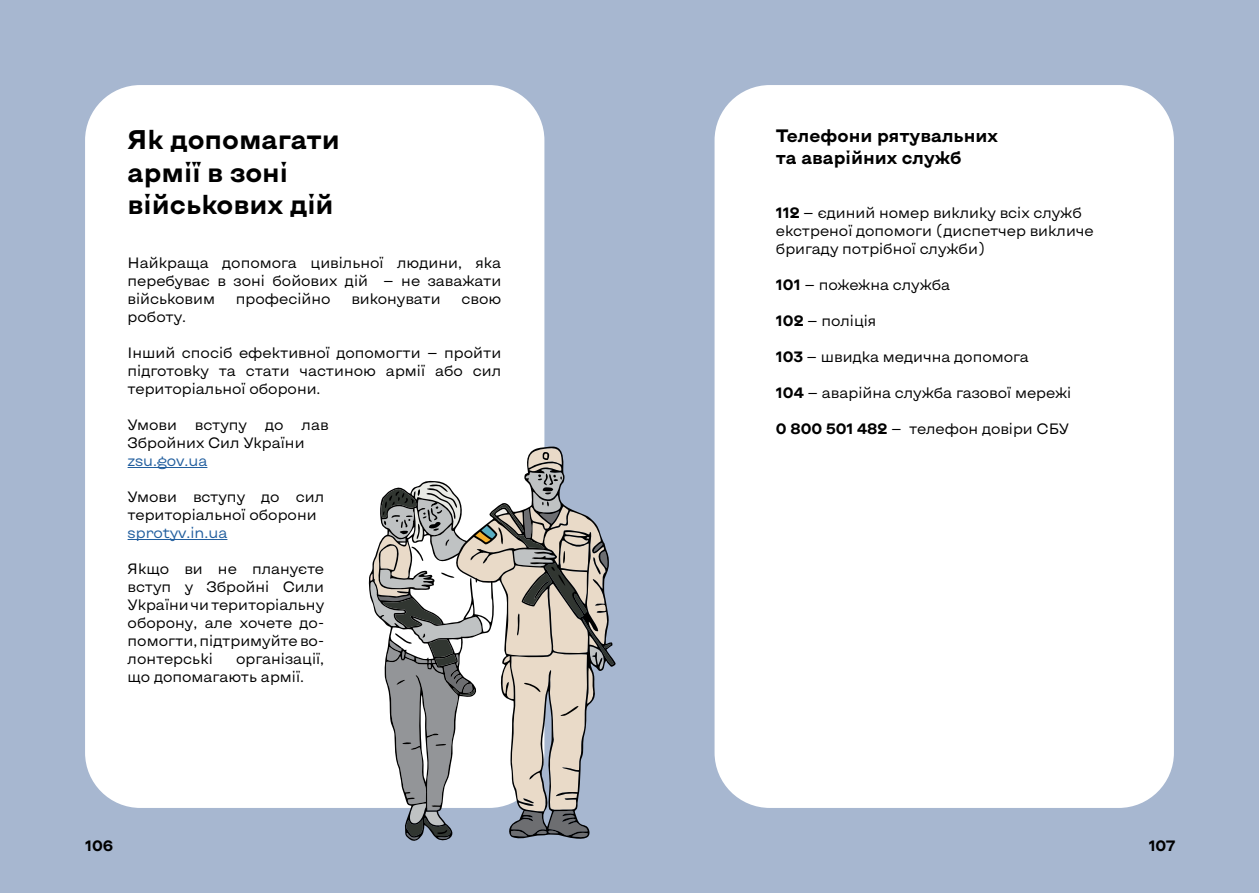
<style>
.page{position:relative;width:1259px;height:893px;background:#a7b7d0}
.page>*{position:absolute;margin:0;border:0;box-sizing:border-box;transform-origin:0 0}
.t1{font:700 27px/32.4px "Kyiv Type Sans";color:#000}
.t2{font:700 18px/21.6px "Kyiv Type Sans";color:#000}
.t3{font:15px/18px "Kyiv Type Sans";color:#000}
.t4{font:15px "Kyiv Type Sans";color:#215e9e}
.t5{font:700 15px "Kyiv Type Sans";color:#000}
.s1{font-weight:700}
</style>
<div class="page">
<div style="left:714px;top:85px;width:460px;height:723px;background:#fff;border-radius:55px"></div>
<div style="left:85px;top:85px;width:459px;height:723px;background:#fff;border-radius:55px"></div>
<hr style="left:128px;top:467px;width:79px;height:1px;background:#215e9e">
<hr style="left:128px;top:539px;width:99px;height:1px;background:#215e9e">
<svg style="left:370px;top:480px;width:83px;height:361px"></svg>
<svg style="left:453px;top:446px;width:162px;height:393px"></svg>
<h1 class="t1" style="left:128px;top:122px;width:214px">Як допомагати армії в зоні військових дій</h1>
<p class="t3" style="left:128px;top:253px;width:375px;text-align:justify">Найкраща допомога цивільної людини, яка перебуває в зоні бойових дій — не заважати військовим</p>
<p class="t3" style="left:236px;top:289px;width:96px">професійно</p>
<p class="t3" style="left:351px;top:289px;width:91px">виконувати</p>
<p class="t3" style="left:461px;top:289px;width:41px">свою</p>
<p class="t3" style="left:128px;top:307px;width:60px">роботу.</p>
<p class="t3" style="left:128px;top:343px;width:375px;text-align:justify">Інший спосіб ефективної допомогти — пройти підготовку та стати частиною армії або сил територіальної оборони.</p>
<p class="t3" style="left:128px;top:415px;width:202px">Умови вступу до лав<br>Збройних Сил України</p>
<p class="t4" style="left:128px;top:451px;width:81px">zsu.gov.ua</p>
<p class="t3" style="left:128px;top:487px;width:198px">Умови вступу до сил територіальної оборони</p>
<p class="t4" style="left:128px;top:523px;width:101px">sprotyv.in.ua</p>
<p class="t3" style="left:128px;top:559px;width:198px;text-align:justify">Якщо ви не плануєте вступ у Збройні Сили України чи територіальну оборону, але хочете до&shy;помогти, підтримуйте во&shy;лонтерські</p>
<p class="t3" style="left:128px;top:649px;width:198px;text-indent:109px">організації, що допомагають армії.</p>
<p class="t2" style="left:776px;top:124px;width:224px">Телефони рятувальних та аварійних служб</p>
<p class="t3" style="left:776px;top:203px;width:319px"><span class="s1">112</span> — єдиний номер виклику всіх служб екстреної допомоги (диспетчер викличе бригаду потрібної служби)</p>
<p class="t3" style="left:776px;top:275px;width:176px"><span class="s1">101</span> — пожежна служба</p>
<p class="t3" style="left:776px;top:311px;width:102px"><span class="s1">102</span> — поліція</p>
<p class="t3" style="left:776px;top:347px;width:255px"><span class="s1">103</span> — швидка медична допомога</p>
<p class="t3" style="left:776px;top:383px;width:297px"><span class="s1">104</span> — аварійна служба газової мережі</p>
<p class="t3" style="left:776px;top:419px;width:295px"><span class="s1">0 800 501 482</span> — телефон довіри СБУ</p>
<p class="t5" style="left:85px;top:835px;width:30px">106</p>
<p class="t5" style="left:1148px;top:835px;width:28px">107</p>
</div>
